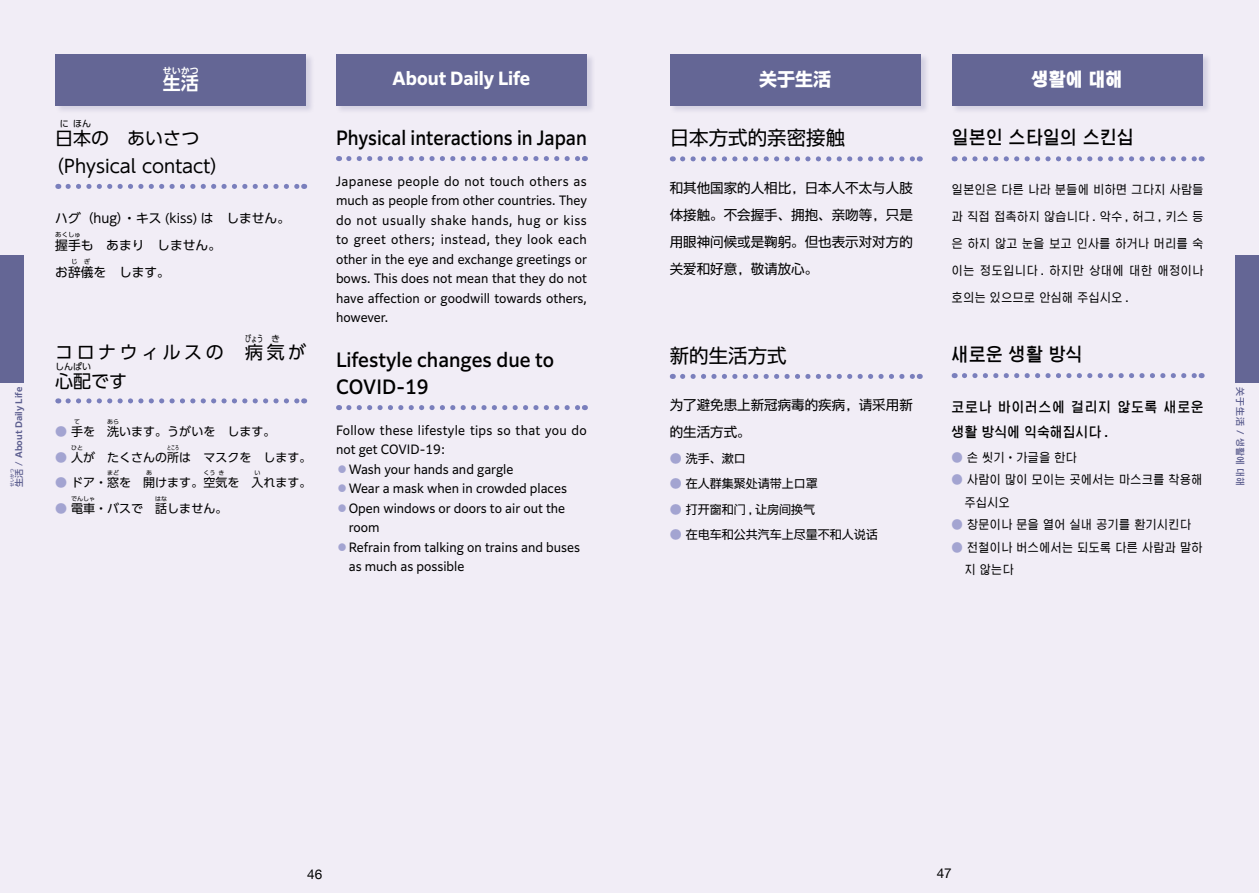
<style>
.page{position:relative;width:1259px;height:893px;background:#f1edf6}
.page>*{position:absolute;margin:0;border:0;box-sizing:border-box;transform-origin:0 0}
.t1{font:500 19.5px/27px "Clarimo UDPE";color:#000;scale:.95 1}
.t2{font:500 19.5px "Clarimo UDPE";color:#000;scale:.9 1}
.t3{font:19.5px "UD Shin Go SC Gbe";color:#000}
.t4{font:18px "UD Shin Go Pro";color:#000}
.t5{font:500 18px "UD Shin Go Hang Koc";color:#000;scale:.95 1}
.t6{font:700 18px "Clarimo UDPE";color:#fff;scale:.95 1}
.t7{font:18px "UD Shin Go Pro";letter-spacing:.195em;color:#000}
.t8{font:18px "UD Shin Go Hang Koc Hea";color:#fff;scale:.95 1}
.t9{font:700 18px "UD Shin Go SC Gbe";color:#fff}
.t10{font:700 18px "UD Shin Go NT Pro De";color:#fff}
.t11{font:13.5px/27px "UD Shin Go SC Gbe";color:#000;text-align:justify}
.t12{font:500 13.5px/25.5px "UD Shin Go Hang Koc";letter-spacing:.055em;color:#000;scale:.95 1}
.t13{font:13.5px "Helvetica Neue";color:#000}
.t14{font:12.75px/19.5px "Clarimo UDPE";color:#000;text-align:justify;scale:.95 1}
.t15{font:12.75px/27px "UD Shin Go Pro";color:#000}
.t16{font:12.75px "Clarimo UDPE";letter-spacing:.025em;color:#000;scale:.95 1}
.t17{font:12px/22.5px "UD Shin Go Hang Koc";color:#000;scale:.95 1}
.t18{font:12px "UD Shin Go Pro";color:#000}
.t19{font:12px "UD Shin Go SC Gbe";color:#000}
.t20{font:12px "UD Shin Go Hang Koc";letter-spacing:.02em;color:#000;scale:.95 1}
.t21{font:600 9px "Clarimo UDPE";color:#5c5e8f}
.t22{font:500 9px "UD Shin Go Hang Koc";color:#5c5e8f}
.t23{font:9px "UD Shin Go Pro";color:#000}
.t24{font:700 9px "UD Shin Go NT Pro De";color:#fff}
.t25{font:9px "UD Shin Go Pro";color:#000;scale:.67 1}
.t26{font:6.3px "UD Shin Go Pro";color:#000}
.t27{font:6px "UD Shin Go Pro";color:#000}
.t28{font:6px "UD Shin Go Pro";color:#000;scale:.67 1}
.t29{font:500 4.5px "UD Shin Go NT Pro";color:#5c5e8f}
.s1{font-family:"UD Shin Go Pro";color:#a3a4d1}
.s2{color:#a3a4d1}
.s3{font-family:"UD Shin Go NT Pro";font-weight:500}
.s4{font-family:"UD Shin Go SC Gbe"}
.s5{font-family:"UD Shin Go NT Pro De";font-weight:700}
</style>
<div class="page">
<div style="left:0;top:255px;width:23px;height:128px;background:#646695"></div>
<div style="left:1235px;top:255px;width:24px;height:128px;background:#646695"></div>
<svg style="left:682px;top:156px;width:238px;height:5px"></svg>
<svg style="left:682px;top:374px;width:238px;height:5px"></svg>
<svg style="left:349px;top:156px;width:236px;height:5px"></svg>
<svg style="left:349px;top:405px;width:236px;height:5px"></svg>
<svg style="left:964px;top:156px;width:238px;height:5px"></svg>
<svg style="left:964px;top:373px;width:238px;height:5px"></svg>
<div style="left:55px;top:54px;width:260px;height:60px;background:#5c5e8f;opacity:.2"></div>
<div style="left:55px;top:54px;width:251px;height:51px;background:#646695"></div>
<div style="left:669px;top:54px;width:260px;height:60px;background:#5c5e8f;opacity:.2"></div>
<div style="left:670px;top:54px;width:250px;height:51px;background:#646695"></div>
<div style="left:951px;top:54px;width:260px;height:60px;background:#5c5e8f;opacity:.2"></div>
<div style="left:951px;top:54px;width:251px;height:51px;background:#646695"></div>
<div style="left:336px;top:54px;width:260px;height:60px;background:#5c5e8f;opacity:.2"></div>
<div style="left:336px;top:54px;width:251px;height:51px;background:#646695"></div>
<svg style="left:68px;top:184px;width:230px;height:5px"></svg>
<svg style="left:68px;top:398px;width:230px;height:5px"></svg>
<p class="t24" style="left:163px;top:63px;width:37px">せいかつ</p>
<h2 class="t10" style="left:163px;top:69px;width:37px">生活</h2>
<h2 class="t6" style="left:393px;top:64px;width:146px">About Daily Life</h2>
<h2 class="t9" style="left:759px;top:68px;width:73px">关于生活</h2>
<h2 class="t8" style="left:1031px;top:66px;width:97px">생활에 대해</h2>
<p class="t23" style="left:60px;top:116px;width:10px">に</p>
<p class="t23" style="left:73px;top:116px;width:19px">ほん</p>
<h2 class="t4" style="left:46px;top:152px;width:183px">（Physical contact）</h2>
<p class="t15" style="left:55px;top:204px;width:236px">ハグ（hug）・キス (kiss) は　しません。握手も　あまり　しません。</p>
<h1 class="t3" style="left:670px;top:126px;width:177px">日本方式的亲密接触</h1>
<p class="t11" style="left:670px;top:174px;width:244px">和其他国家的人相比，日本人不太与人肢体接触。不会握手、拥抱、亲吻等，只是用眼神问候或是鞠躬。但也表示对对方的关爱和好意，敬请放心。</p>
<h2 class="t5" style="left:951px;top:125px;width:193px">일본인 스타일의 스킨십</h2>
<p class="t17" style="left:951px;top:178px;width:267px">일본인은 다른 나라 분들에 비하면 그다지 사람들</p>
<p class="t17" style="left:951px;top:205px;width:267px">과 직접 접촉하지 않습니다 . 악수 , 허그 , 키스 등</p>
<p class="t17" style="left:951px;top:232px;width:267px">은 하지 않고 눈을 보고 인사를 하거나 머리를 숙</p>
<p class="t20" style="left:951px;top:262px;width:267px">이는 정도입니다 . 하지만 상대에 대한 애정이나</p>
<p class="t17" style="left:951px;top:286px;width:188px">호의는 있으므로 안심해 주십시오 .</p>
<h2 class="t4" style="left:55px;top:123px;width:146px">日本の　あいさつ</h2>
<h1 class="t2" style="left:336px;top:122px;width:280px">Physical interactions in Japan</h1>
<p class="t14" style="left:336px;top:170px;width:266px">Japanese people do not touch others as much as people from other countries. They do not usually shake hands, hug or kiss to greet others; instead, they look each other in the eye and exchange greetings or bows. This does not mean that they do not have affection or goodwill towards others, however.</p>
<h1 class="t1" style="left:336px;top:345px;width:231px">Lifestyle changes due to<br>COVID-19</h1>
<p class="t16" style="left:336px;top:420px;width:265px">Follow these lifestyle tips so that you do</p>
<p class="t14" style="left:336px;top:439px;width:117px">not get COVID-19:</p>
<p class="t14" style="left:336px;top:458px;width:188px"><span class="s1">◦</span>Wash your hands and gargle</p>
<p class="t14" style="left:336px;top:478px;width:245px"><span class="s1">◦</span>Wear a mask when in crowded places</p>
<p class="t14" style="left:336px;top:497px;width:243px"><span class="s1">◦</span>Open windows or doors to air out the</p>
<p class="t14" style="left:349px;top:517px;width:34px">room</p>
<p class="t14" style="left:336px;top:536px;width:258px"><span class="s1">◦</span>Refrain from talking on trains and buses</p>
<p class="t14" style="left:349px;top:556px;width:123px">as much as possible</p>
<p class="t26" style="left:55px;top:229px;width:27px">あくしゅ</p>
<p class="t15" style="left:55px;top:258px;width:116px">お辞儀を　します。</p>
<p class="t26" style="left:71px;top:256px;width:8px">じ</p>
<p class="t26" style="left:84px;top:256px;width:8px">ぎ</p>
<p class="t25" style="left:245px;top:331px;width:28px">びょう</p>
<p class="t23" style="left:271px;top:331px;width:10px">き</p>
<h2 class="t7" style="left:55px;top:338px;width:270px">コロナウィルスの　病気が　</h2>
<h2 class="t5" style="left:951px;top:342px;width:139px">새로운 생활 방식</h2>
<p class="t12" style="left:951px;top:394px;width:267px">코로나 바이러스에 걸리지 않도록 새로운 생활 방식에 익숙해집시다 .</p>
<p class="t17" style="left:951px;top:446px;width:133px"><span class="s2">●</span> 손 씻기ㆍ가글을 한다</p>
<p class="t17" style="left:964px;top:468px;width:252px;text-indent:-13px"><span class="s2">●</span> 사람이 많이 모이는 곳에서는 마스크를 착용해 주십시오</p>
<p class="t17" style="left:951px;top:513px;width:253px"><span class="s2">●</span> 창문이나 문을 열어 실내 공기를 환기시킨다</p>
<p class="t17" style="left:964px;top:536px;width:252px;text-indent:-13px"><span class="s2">●</span> 전철이나 버스에서는 되도록 다른 사람과 말하 지 않는다</p>
<h1 class="t3" style="left:670px;top:344px;width:118px">新的生活方式</h1>
<p class="t11" style="left:670px;top:392px;width:244px">为了避免患上新冠病毒的疾病，请采用新的生活方式。</p>
<p class="t19" style="left:670px;top:451px;width:77px"><span class="s2">●</span> 洗手、漱口</p>
<p class="t19" style="left:670px;top:476px;width:149px"><span class="s2">●</span> 在人群集聚处请带上口罩</p>
<p class="t19" style="left:670px;top:502px;width:147px"><span class="s2">●</span> 打开窗和门 , 让房间换气</p>
<p class="t19" style="left:670px;top:527px;width:209px"><span class="s2">●</span> 在电车和公共汽车上尽量不和人说话</p>
<p class="t23" style="left:55px;top:359px;width:37px">しんぱい</p>
<h2 class="t4" style="left:55px;top:366px;width:73px">心配です</h2>
<p class="t21" style="left:12px;top:487px;width:101px;rotate:-90deg"><span class="s3">生活 /</span> About Daily Life</p>
<p class="t22" style="left:1246px;top:387px;width:100px;rotate:90deg"><span class="s4">关于生活</span> <span class="s5">/</span> 생활에 대해</p>
<p class="t27" style="left:74px;top:417px;width:7px">て</p>
<p class="t27" style="left:107px;top:417px;width:13px">あら</p>
<p class="t18" style="left:55px;top:448px;width:257px"><span class="s2">●</span> 人が　たくさんの所は　マスクを　します。</p>
<p class="t18" style="left:55px;top:422px;width:221px"><span class="s2">●</span> 手を　洗います。うがいを　します。</p>
<p class="t27" style="left:71px;top:443px;width:13px">ひと</p>
<p class="t28" style="left:167px;top:443px;width:19px">ところ</p>
<p class="t18" style="left:55px;top:473px;width:257px"><span class="s2">●</span> ドア・窓を　開けます。空気を　入れます。</p>
<p class="t29" style="left:9px;top:487px;width:19px;rotate:-90deg">せいかつ</p>
<p class="t27" style="left:107px;top:468px;width:13px">まど</p>
<p class="t27" style="left:146px;top:468px;width:7px">あ</p>
<p class="t27" style="left:203px;top:468px;width:13px">くう</p>
<p class="t27" style="left:218px;top:468px;width:7px">き</p>
<p class="t27" style="left:254px;top:468px;width:7px">い</p>
<p class="t18" style="left:55px;top:499px;width:173px"><span class="s2">●</span> 電車・バスで　話しません。</p>
<p class="t27" style="left:71px;top:494px;width:25px">でんしゃ</p>
<p class="t27" style="left:155px;top:494px;width:13px">はな</p>
<p class="t13" style="left:307px;top:864px;width:17px">46</p>
<p class="t13" style="left:936px;top:864px;width:17px">47</p>
</div>
